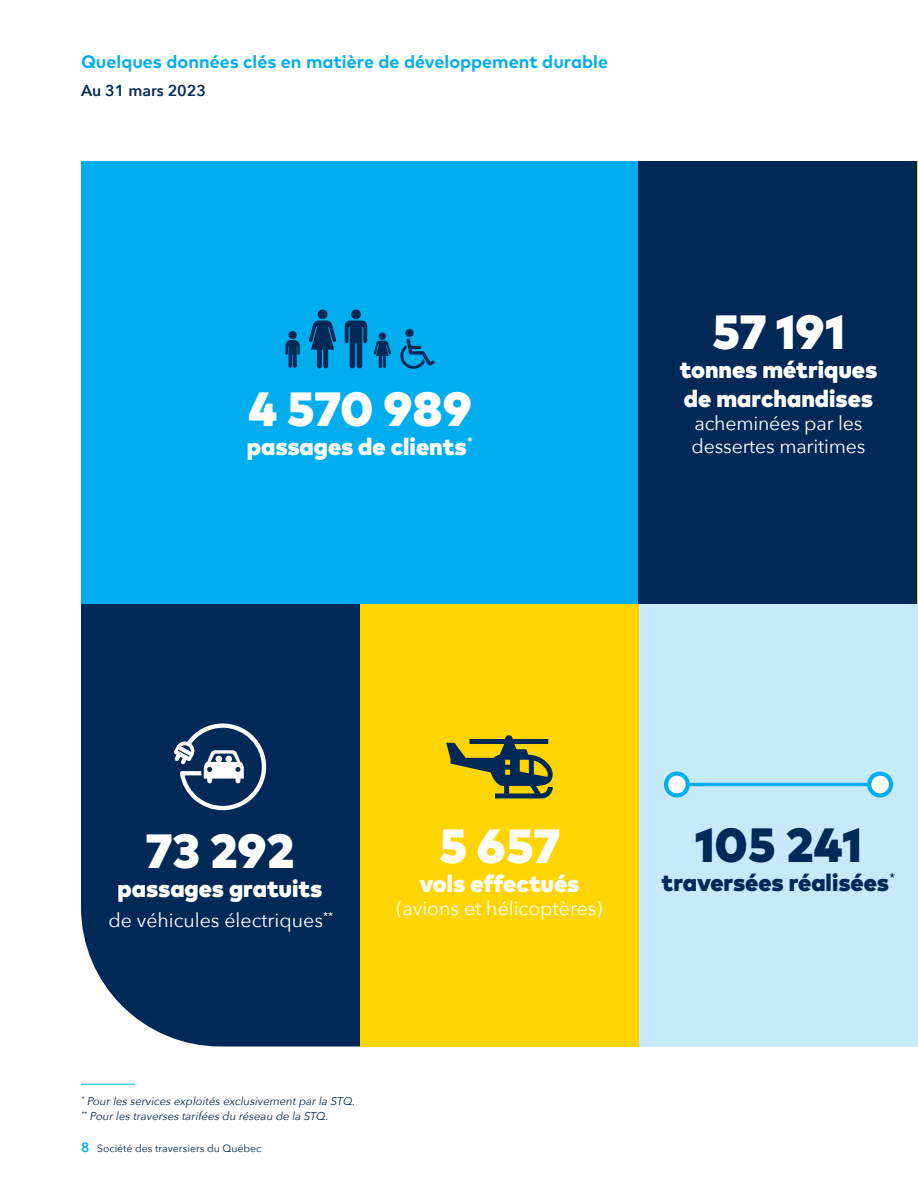
<style>
.page{position:relative;width:918px;height:1188px;background:#fff}
.page>*{position:absolute;margin:0;border:0;box-sizing:border-box;transform-origin:0 0}
.t1{font:900 48px "Mark Pro";color:#fff}
.t2{font:900 48px "Mark Pro";color:#002957}
.t3{font:900 24px/28.8px "Mark Pro";color:#fff}
.t4{font:900 24px "Mark Pro";color:#002957}
.t5{font:19.5px/23.4px "Avenir Next";color:#fff}
.t6{font:700 18px "Mark Pro";color:#00aeef}
.t7{font:600 15.75px "Avenir Next";color:#002957}
.t8{font:italic 11.25px/15.1px "Avenir Next";color:#002957}
.t9{font:10.5px "Avenir Next";color:#002957}
.s1{font-weight:600;font-size:13.5px;color:#00aeef}
</style>
<div class="page">
<div style="left:639px;top:604px;width:279px;height:443px;background:#c7eafb"></div>
<svg style="left:666px;top:774px;width:22px;height:21px"></svg>
<div style="left:664px;top:772px;width:26px;height:26px;border:4px solid #00aeef;border-radius:50%"></div>
<svg style="left:869px;top:774px;width:22px;height:21px"></svg>
<div style="left:867px;top:772px;width:26px;height:26px;border:4px solid #00aeef;border-radius:50%"></div>
<hr style="left:688px;top:783px;width:182px;height:3px;background:#00aeef">
<div style="left:360px;top:604px;width:279px;height:443px;background:#fed500"></div>
<svg style="left:446px;top:735px;width:107px;height:63px"></svg>
<div style="left:81px;top:604px;width:279px;height:443px;background:#002957"></div>
<svg style="left:174px;top:723px;width:92px;height:87px"></svg>
<div style="left:81px;top:161px;width:558px;height:443px;background:#00aeef"></div>
<svg style="left:285px;top:309px;width:150px;height:60px"></svg>
<div style="left:639px;top:161px;width:279px;height:443px;background:#002957"></div>
<hr style="left:81px;top:1084px;width:54px;height:1px;background:#00aeef">
<h3 class="t6" style="left:81px;top:48px;width:529px">Quelques données clés en matière de développement durable</h3>
<h3 class="t7" style="left:81px;top:77px;width:127px">Au 31 mars 2023</h3>
<h1 class="t1" style="left:248px;top:372px;width:225px">4 570 989</h1>
<h2 class="t3" style="left:247px;top:430px;width:228px">passages de clients<sup>*</sup></h2>
<h1 class="t1" style="left:712px;top:295px;width:134px">57 191</h1>
<h2 class="t3" style="left:680px;top:353px;width:199px">tonnes métriques de marchandises</h2>
<h3 class="t5" style="left:692px;top:411px;width:175px">acheminées par les dessertes maritimes</h3>
<h1 class="t1" style="left:146px;top:814px;width:150px">73 292</h1>
<h2 class="t3" style="left:118px;top:872px;width:206px">passages gratuits</h2>
<h3 class="t5" style="left:108px;top:907px;width:226px">de véhicules électriques<sup>**</sup></h3>
<h1 class="t1" style="left:439px;top:809px;width:122px">5 657</h1>
<h2 class="t3" style="left:420px;top:867px;width:161px">vols effectués</h2>
<h3 class="t5" style="left:397px;top:896px;width:207px">(avions et hélicoptères)</h3>
<h1 class="t2" style="left:695px;top:808px;width:168px">105 241</h1>
<h2 class="t4" style="left:662px;top:864px;width:235px">traversées réalisées<sup>*</sup></h2>
<p class="t8" style="left:81px;top:1093px;width:278px"><sup>*</sup> Pour les services exploités exclusivement par la STQ. <sup>**</sup> Pour les traverses tarifées du réseau de la STQ.</p>
<p class="t9" style="left:81px;top:1139px;width:182px"><span class="s1">8</span> Société des traversiers du Québec</p>
</div>
